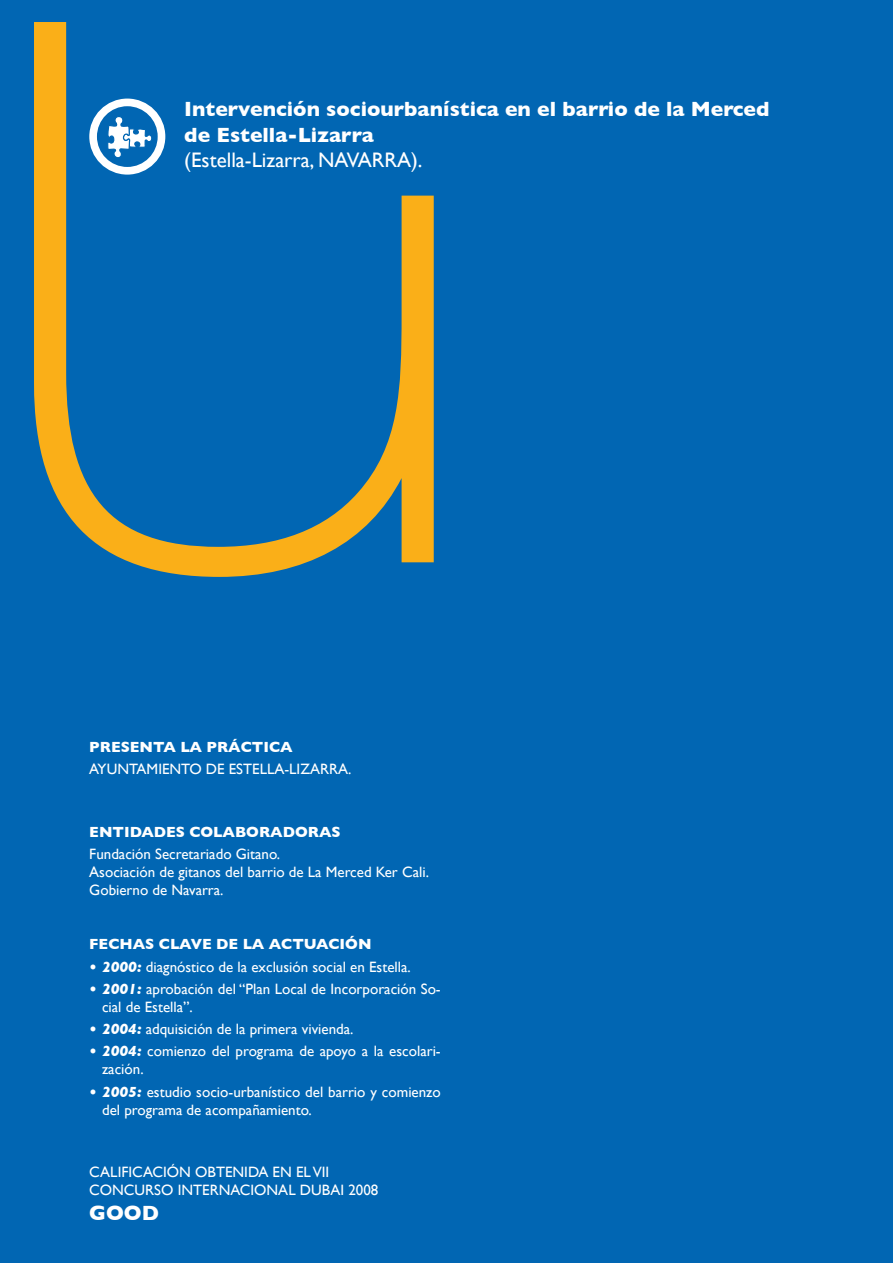
<style>
.page{position:relative;width:893px;height:1263px;background:#0166b3}
.page>*{position:absolute;margin:0;border:0;box-sizing:border-box;transform-origin:0 0}
.t1{font:700 21px/25.2px "Gill Sans";color:#fff}
.t2{font:21px "Gill Sans";color:#fff}
.t3{font:15px/18px "Gill Sans";color:#fff}
.t4{font:700 15px "Gill Sans";color:#fff}
.s1{font-weight:700;font-style:italic}
</style>
<div class="page">
<svg style="left:34px;top:22px;width:400px;height:555px"></svg>
<svg style="left:89px;top:99px;width:76px;height:76px"></svg>
<h1 class="t1" style="left:184px;top:97px;width:587px">Intervención sociourbanística en el barrio de la Merced de Estella-Lizarra</h1>
<h1 class="t2" style="left:184px;top:147px;width:240px">(Estella-Lizarra, NAVARRA).</h1>
<p class="t4" style="left:89px;top:738px;width:205px">PRESENTA LA PRÁCTICA</p>
<p class="t3" style="left:89px;top:760px;width:264px">AYUNTAMIENTO DE ESTELLA-LIZARRA.</p>
<p class="t4" style="left:89px;top:823px;width:253px">ENTIDADES COLABORADORAS</p>
<p class="t3" style="left:89px;top:845px;width:341px">Fundación Secretariado Gitano.<br>Asociación de gitanos del barrio de La Merced Ker Cali.<br>Gobierno de Navarra.</p>
<p class="t4" style="left:89px;top:935px;width:284px">FECHAS CLAVE DE LA ACTUACIÓN</p>
<p class="t3" style="left:89px;top:957px;width:323px"><span class="s1">• 2000:</span> diagnóstico de la exclusión social en Estella.</p>
<p class="t3" style="left:102px;top:980px;width:340px;text-indent:-13px"><span class="s1">• 2001:</span> aprobación del “Plan Local de Incorporación So&shy;cial de Estella”.</p>
<p class="t3" style="left:89px;top:1020px;width:266px"><span class="s1">• 2004:</span> adquisición de la primera vivienda.</p>
<p class="t3" style="left:102px;top:1042px;width:340px;text-indent:-13px"><span class="s1">• 2004:</span> comienzo del programa de apoyo a la escolari&shy;zación.</p>
<p class="t3" style="left:102px;top:1082px;width:340px;text-indent:-13px"><span class="s1">• 2005:</span> estudio socio-urbanístico del barrio y comienzo del programa de acompañamiento.</p>
<p class="t3" style="left:89px;top:1163px;width:291px">CALIFICACIÓN OBTENIDA EN EL VII<br>CONCURSO INTERNACIONAL DUBAI 2008</p>
<h1 class="t1" style="left:89px;top:1200px;width:71px">GOOD</h1>
</div>
